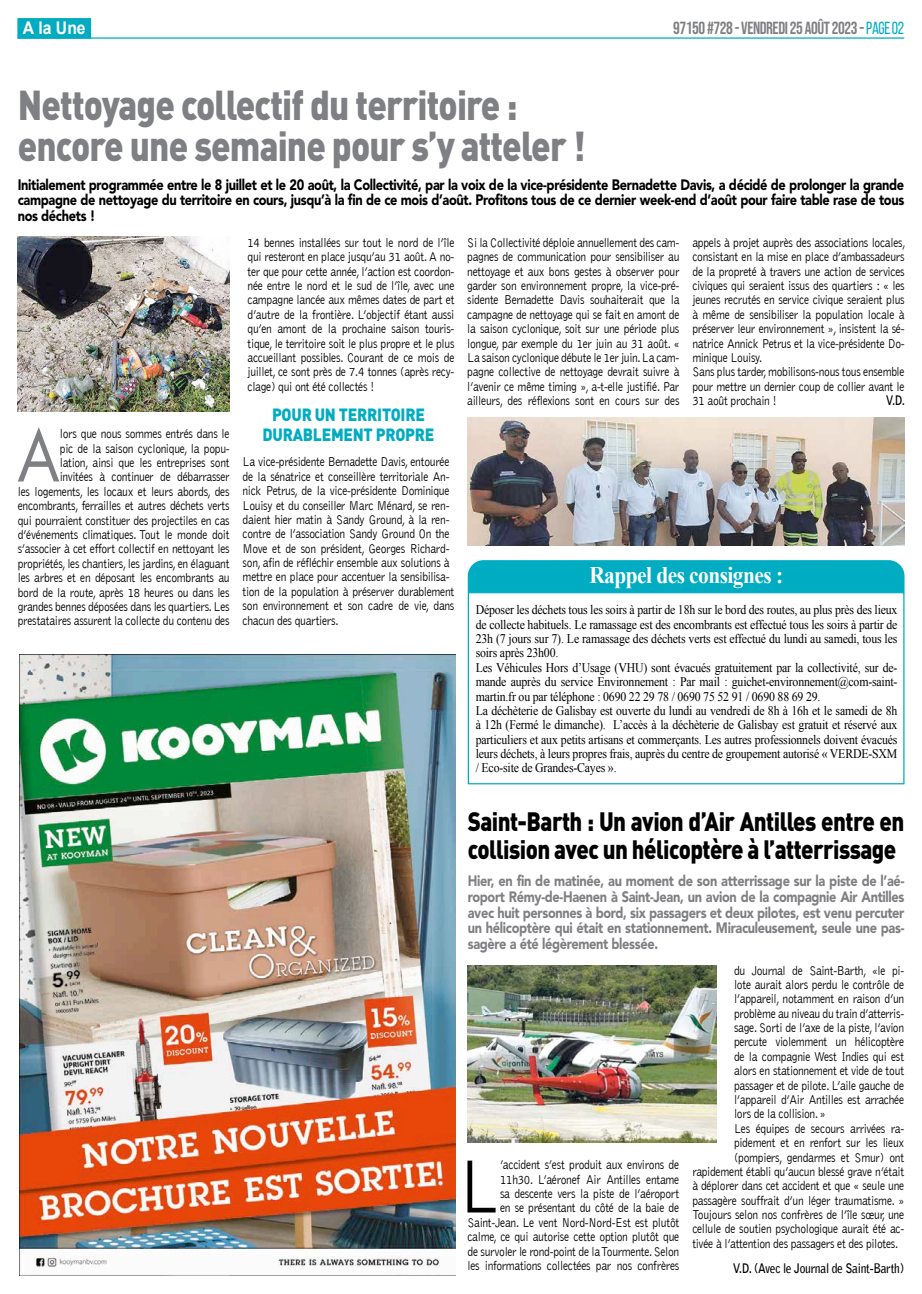
<style>
.page{position:relative;width:922px;height:1294px;background:#fff}
.page>*{position:absolute;margin:0;border:0;box-sizing:border-box;transform-origin:0 0}
.t1{font:300 78.12px "Bell Gothic";color:#000;scale:.88 1}
.t2{font:77.75px "Futura PT";color:#7f8083;scale:.88 1}
.t3{font:900 41.25px/41.2px "DIN Pro";letter-spacing:-.025em;color:#7f8083;scale:.85 1}
.t4{font:900 26.25px/27.5px "DIN Pro";letter-spacing:-.025em;color:#000;scale:.85 1}
.t5{font:700 23.75px "Times New Roman";letter-spacing:-.025em;color:#fff;scale:.9 1}
.t6{font:17.5px "Bebas Neue";letter-spacing:-.025em;color:#7f8083;scale:.96 1}
.t7{font:900 17.5px/20px "DIN Pro";letter-spacing:-.015em;color:#00acc1;text-align:center;scale:.9 1}
.t8{font:700 17.5px "Arial";color:#fff;scale:.9 1}
.t9{font:900 15px/15.6px "Avenir";letter-spacing:-.025em;color:#7f8083;text-align:justify;scale:.85 1}
.t10{font:900 15px/15.6px "Avenir";letter-spacing:-.025em;color:#000;text-align:justify;scale:.85 1}
.t11{font:300 13.12px/14.4px "Bell Gothic";letter-spacing:-.025em;color:#000;text-align:right;scale:.88 1}
.t12{font:13.12px/14.4px "Times New Roman";letter-spacing:-.015em;color:#000;scale:.9 1}
.t13{font:700 13.12px "Bell Gothic";letter-spacing:-.025em;color:#000;scale:.88 1}
.s1{color:#00acc1}
</style>
<div class="page">
<img style="left:19px;top:655px;width:436px;height:620px">
<hr style="left:18px;top:37px;width:886px;height:2px;background:#00acc1">
<div style="left:17px;top:18px;width:74px;height:21px;background:#00acc1"></div>
<img style="left:467px;top:418px;width:436px;height:128px">
<img style="left:18px;top:237px;width:212px;height:174px">
<div style="left:467px;top:592px;width:437px;height:192px;border:1px solid #00acc1"></div>
<div style="left:467px;top:560px;width:437px;height:32px;background:#00acc1"></div>
<img style="left:467px;top:965px;width:249px;height:177px">
<h3 class="t8" style="left:23px;top:16px;width:72px">A la Une</h3>
<h3 class="t6" style="left:673px;top:18px;width:242px">97150 #728 - VENDREDI 25 AOÛT 2023 -<span class="s1">PAGE 02</span></h3>
<h3 class="t3" style="left:18px;top:83px;width:669px">Nettoyage collectif du territoire : encore une semaine pour s’y atteler !</h3>
<p class="t10" style="left:18px;top:177px;width:1044px">Initialement programmée entre le 8 juillet et le 20 août, la Collectivité, par la voix de la vice-présidente Bernadette Davis, a décidé de prolonger la grande campagne de nettoyage du territoire en cours, jusqu’à la fin de ce mois d’août. Profitons tous de ce dernier week-end d’août pour faire table rase de tous nos déchets !</p>
<h2 class="t2" style="left:17px;top:409px;width:50px">A</h2>
<p class="t11" style="left:18px;top:427px;width:242px">lors que nous sommes entrés dans le<br>pic de la saison cyclonique, la popu-<br>lation, ainsi que les entreprises sont<br>invitées à continuer de débarrasser<br>les logements, les locaux et leurs abords, des encombrants, ferrailles et autres déchets verts qui pourraient constituer des projectiles en cas d’événements climatiques. Tout le monde doit s’associer à cet effort collectif en nettoyant les propriétés, les chantiers, les jardins, en élaguant les arbres et en déposant les encombrants au bord de la route, après 18 heures ou dans les grandes bennes déposées dans les quartiers. Les prestataires assurent la collecte du contenu des</p>
<p class="t11" style="left:247px;top:236px;width:237px;text-align:justify">14 bennes installées sur tout le nord de l’île qui resteront en place jusqu’au 31 août. A no&shy;ter que pour cette année, l’action est coordon&shy;née entre le nord et le sud de l’île, avec une campagne lancée aux mêmes dates de part et d’autre de la frontière. L’objectif étant aussi qu’en amont de la prochaine saison touris&shy;tique, le territoire soit le plus propre et le plus accueillant possibles. Courant de ce mois de juillet, ce sont près de 7.4 tonnes (après recy&shy;clage) qui ont été collectés !</p>
<h3 class="t7" style="left:262px;top:404px;width:193px">POUR UN TERRITOIRE<br>DURABLEMENT PROPRE</h3>
<p class="t11" style="left:242px;top:455px;width:242px;text-align:left">La vice-présidente Bernadette Davis, entourée de la sénatrice et conseillère territoriale An&shy;nick Petrus, de la vice-présidente Dominique Louisy et du conseiller Marc Ménard, se ren&shy;daient hier matin à Sandy Ground, à la ren&shy;contre de l’association Sandy Ground On the Move et de son président, Georges Richard&shy;son, afin de réfléchir ensemble aux solutions à mettre en place pour accentuer la sensibilisa&shy;tion de la population à préserver durablement son environnement et son cadre de vie, dans chacun des quartiers.</p>
<p class="t11" style="left:467px;top:236px;width:243px;text-align:justify">Si la Collectivité déploie annuellement des cam&shy;pagnes de communication pour sensibiliser au nettoyage et aux bons gestes à observer pour garder son environnement propre, la vice-pré&shy;sidente Bernadette Davis souhaiterait que la campagne de nettoyage qui se fait en amont de la saison cyclonique, soit sur une période plus longue, par exemple du 1er juin au 31 août. « La saison cyclonique débute le 1er juin. La cam&shy;pagne collective de nettoyage devrait suivre à l’avenir ce même timing », a-t-elle justifié. Par ailleurs, des réflexions sont en cours sur des</p>
<p class="t11" style="left:692px;top:236px;width:244px;text-align:left">appels à projet auprès des associations locales, consistant en la mise en place d’ambassadeurs de la propreté à travers une action de services civiques qui seraient issus des quartiers : « les jeunes recrutés en service civique seraient plus à même de sensibiliser la population locale à préserver leur environnement », insistent la sé&shy;natrice Annick Petrus et la vice-présidente Do&shy;minique Louisy.<br>Sans plus tarder, mobilisons-nous tous ensemble pour mettre un dernier coup de collier avant le 31 août prochain !</p>
<p class="t13" style="left:885px;top:392px;width:23px">V.D.</p>
<h3 class="t5" style="left:589px;top:559px;width:217px">Rappel des consignes :</h3>
<p class="t12" style="left:475px;top:602px;width:470px">Déposer les déchets tous les soirs à partir de 18h sur le bord des routes, au plus près des lieux de collecte habituels. Le ramassage est des encombrants est effectué tous les soirs à partir de 23h (7 jours sur 7). Le ramassage des déchets verts est effectué du lundi au samedi, tous les soirs après 23h00.<br>Les Véhicules Hors d’Usage (VHU) sont évacués gratuitement par la collectivité, sur de&shy;mande auprès du service Environnement : Par mail : guichet-environnement@com-saint&shy;martin.fr ou par téléphone : 0690 22 29 78 / 0690 75 52 91 / 0690 88 69 29.<br>La déchèterie de Galisbay est ouverte du lundi au vendredi de 8h à 16h et le samedi de 8h à 12h (Fermé le dimanche). L’accès à la déchèterie de Galisbay est gratuit et réservé aux particuliers et aux petits artisans et commerçants. Les autres professionnels doivent évacués leurs déchets, à leurs propres frais, auprès du centre de groupement autorisé « VERDE-SXM / Eco-site de Grandes-Cayes ».</p>
<h3 class="t4" style="left:467px;top:806px;width:515px">Saint-Barth : Un avion d’Air Antilles entre en collision avec un hélicoptère à l’atterrissage</h3>
<p class="t9" style="left:467px;top:874px;width:515px">Hier, en fin de matinée, au moment de son atterrissage sur la piste de l’aé&shy;roport Rémy-de-Haenen à Saint-Jean, un avion de la compagnie Air Antilles avec huit personnes à bord, six passagers et deux pilotes, est venu percuter un hélicoptère qui était en stationnement. Miraculeusement, seule une pas&shy;sagère a été légèrement blessée.</p>
<p class="t11" style="left:467px;top:1158px;width:242px">’accident s’est produit aux environs de 11h30. L’aéronef Air Antilles entame<br>sa descente vers la piste de l’aéroport<br>en se présentant du côté de la baie de Saint-Jean. Le vent Nord-Nord-Est est plutôt calme, ce qui autorise cette option plutôt que de survoler le rond-point de la Tourmente. Selon les informations collectées par nos confrères</p>
<h1 class="t1" style="left:458px;top:1144px;width:49px">L</h1>
<p class="t11" style="left:733px;top:963px;width:195px">du Journal de Saint-Barth, «le pi-</p>
<p class="t11" style="left:733px;top:977px;width:195px">lote aurait alors perdu le contrôle de</p>
<p class="t11" style="left:733px;top:992px;width:195px">l’appareil, notamment en raison d’un</p>
<p class="t11" style="left:733px;top:1006px;width:195px">problème au niveau du train d’atterris-</p>
<p class="t11" style="left:733px;top:1020px;width:195px">sage. Sorti de l’axe de la piste, l’avion</p>
<p class="t11" style="left:733px;top:1035px;width:195px">percute violemment un hélicoptère</p>
<p class="t11" style="left:733px;top:1049px;width:195px">de la compagnie West Indies qui est</p>
<p class="t11" style="left:733px;top:1063px;width:195px">alors en stationnement et vide de tout</p>
<p class="t11" style="left:733px;top:1078px;width:195px">passager et de pilote. L’aile gauche de</p>
<p class="t11" style="left:733px;top:1092px;width:195px">l’appareil d’Air Antilles est arrachée</p>
<p class="t11" style="left:733px;top:1107px;width:106px">lors de la collision. »</p>
<p class="t11" style="left:733px;top:1121px;width:195px">Les équipes de secours arrivées ra-</p>
<p class="t11" style="left:733px;top:1135px;width:195px">pidement et en renfort sur les lieux</p>
<p class="t11" style="left:733px;top:1150px;width:195px">(pompiers, gendarmes et Smur) ont</p>
<p class="t11" style="left:692px;top:1164px;width:242px">rapidement établi qu’aucun blessé grave n’était</p>
<p class="t11" style="left:692px;top:1178px;width:242px">à déplorer dans cet accident et que « seule une</p>
<p class="t11" style="left:692px;top:1193px;width:242px">passagère souffrait d’un léger traumatisme. »</p>
<p class="t11" style="left:692px;top:1207px;width:242px">Toujours selon nos confrères de l’île sœur, une</p>
<p class="t11" style="left:692px;top:1222px;width:242px">cellule de soutien psychologique aurait été ac-</p>
<p class="t11" style="left:692px;top:1236px;width:235px">tivée à l’attention des passagers et des pilotes.</p>
<p class="t13" style="left:732px;top:1260px;width:196px">V.D. (Avec le Journal de Saint-Barth)</p>
</div>
